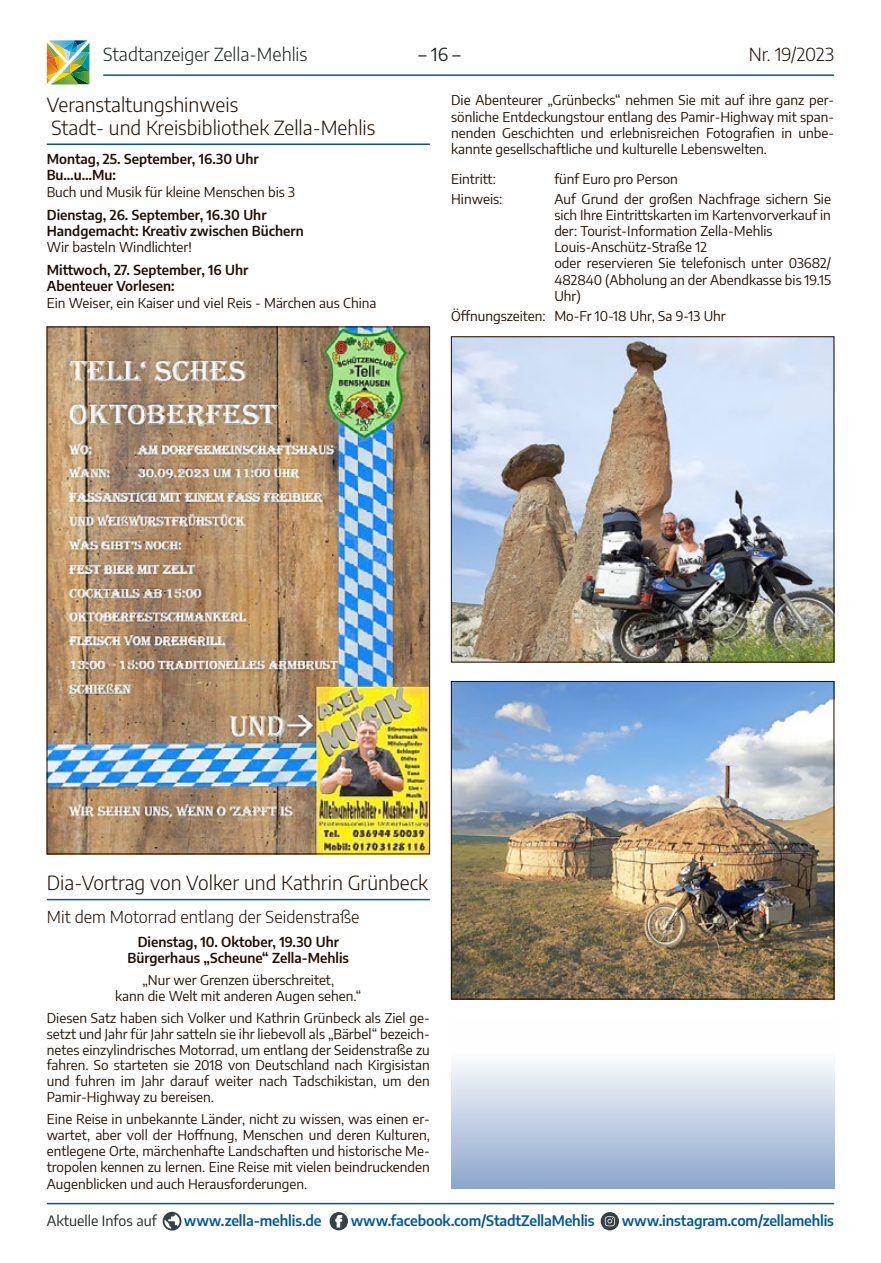
<style>
.page{position:relative;width:881px;height:1263px;background:#fff}
.page>*{position:absolute;margin:0;border:0;box-sizing:border-box;transform-origin:0 0}
.t1{font:300 19.5px/23.4px "Encode Sans";color:#200e00}
.t2{font:300 18px "Encode Sans";color:#1c2321}
.t3{font:300 18px "Encode Sans";letter-spacing:-.01em;color:#200e00}
.t4{font:18px "Encode Sans";color:#1c2321}
.t5{font:300 16.5px "Encode Sans";color:#200e00}
.t6{font:600 14.25px "Encode Sans";letter-spacing:-.01em;color:#00579d}
.t7{font:14.25px "Encode Sans";color:#1c2321}
.t8{font:13.5px/16.2px "Encode Sans";color:#200e00;text-align:justify}
.t9{font:600 13.5px/16.2px "Encode Sans";color:#200e00}
</style>
<div class="page">
<hr style="left:47px;top:1203px;width:786px;height:1px;background:#00579d">
<svg style="left:162px;top:1212px;width:19px;height:18px"></svg>
<svg style="left:329px;top:1212px;width:19px;height:18px"></svg>
<svg style="left:335px;top:1215px;width:7px;height:12px"></svg>
<svg style="left:600px;top:1212px;width:18px;height:18px"></svg>
<svg style="left:604px;top:1216px;width:10px;height:10px"></svg>
<img style="left:47px;top:40px;width:42px;height:44px">
<hr style="left:103px;top:74px;width:730px;height:2px;background:#00579d">
<img style="left:453px;top:338px;width:378px;height:322px">
<div style="left:451px;top:336px;width:382px;height:326px;border:1px solid #200e00"></div>
<img style="left:453px;top:683px;width:378px;height:314px">
<div style="left:451px;top:681px;width:382px;height:318px;border:1px solid #200e00"></div>
<div style="left:451px;top:1018px;width:382px;height:170px;background:linear-gradient(to bottom,#fff,#92a9ce)"></div>
<hr style="left:47px;top:143px;width:382px;height:2px;background:#00579d">
<hr style="left:47px;top:899px;width:382px;height:1px;background:#00579d">
<img style="left:49px;top:329px;width:378px;height:523px">
<h2 class="t2" style="left:103px;top:42px;width:206px">Stadtanzeiger Zella-Mehlis</h2>
<h2 class="t4" style="left:418px;top:42px;width:43px">– 16 –</h2>
<h2 class="t3" style="left:748px;top:42px;width:87px">Nr. 19/2023</h2>
<p class="t8" style="left:451px;top:92px;width:384px">Die Abenteurer „Grünbecks“ nehmen Sie mit auf ihre ganz per&shy;sönliche Entdeckungstour entlang des Pamir-Highway mit span&shy;nenden Geschichten und erlebnisreichen Fotografien in unbe&shy;kannte gesellschaftliche und kulturelle Lebenswelten.</p>
<p class="t8" style="left:451px;top:170px;width:46px">Eintritt:</p>
<p class="t8" style="left:554px;top:170px;width:125px">fünf Euro pro Person</p>
<p class="t8" style="left:451px;top:190px;width:53px">Hinweis:</p>
<p class="t8" style="left:554px;top:190px;width:278px;text-align:left">Auf Grund der großen Nachfrage sichern Sie sich Ihre Eintrittskarten im Kartenvorverkauf in der: Tourist-Information Zella-Mehlis Louis-Anschütz-Straße 12<br>oder reservieren Sie telefonisch unter 03682/ 482840 (Abholung an der Abendkasse bis 19.15<br>Uhr)</p>
<p class="t8" style="left:451px;top:307px;width:276px">Öffnungszeiten: Mo-Fr 10-18 Uhr, Sa 9-13 Uhr</p>
<h1 class="t1" style="left:47px;top:92px;width:330px">Veranstaltungshinweis<br>Stadt- und Kreisbibliothek Zella-Mehlis</h1>
<p class="t9" style="left:47px;top:150px;width:213px">Montag, 25. September, 16.30 Uhr<br>Bu…u…Mu:</p>
<p class="t8" style="left:47px;top:183px;width:249px">Buch und Musik für kleine Menschen bis 3</p>
<p class="t9" style="left:47px;top:206px;width:258px">Dienstag, 26. September, 16.30 Uhr<br>Handgemacht: Kreativ zwischen Büchern</p>
<p class="t8" style="left:47px;top:238px;width:146px">Wir basteln Windlichter!</p>
<p class="t9" style="left:47px;top:261px;width:203px">Mittwoch, 27. September, 16 Uhr<br>Abenteuer Vorlesen:</p>
<p class="t8" style="left:47px;top:294px;width:331px">Ein Weiser, ein Kaiser und viel Reis - Märchen aus China</p>
<h1 class="t1" style="left:47px;top:870px;width:382px">Dia-Vortrag von Volker und Kathrin Grünbeck</h1>
<p class="t5" style="left:47px;top:905px;width:314px">Mit dem Motorrad entlang der Seidenstraße</p>
<p class="t9" style="left:128px;top:933px;width:223px;line-height:15.6px;text-align:center">Dienstag, 10. Oktober, 19.30 Uhr<br>Bürgerhaus „Scheune“ Zella-Mehlis</p>
<p class="t8" style="left:115px;top:972px;width:248px;line-height:15.6px;text-align:center">„Nur wer Grenzen überschreitet,<br>kann die Welt mit anderen Augen sehen.“</p>
<p class="t8" style="left:47px;top:1010px;width:384px;line-height:15.6px">Diesen Satz haben sich Volker und Kathrin Grünbeck als Ziel ge&shy;setzt und Jahr für Jahr satteln sie ihr liebevoll als „Bärbel“ bezeich&shy;netes einzylindrisches Motorrad, um entlang der Seidenstraße zu fahren. So starteten sie 2018 von Deutschland nach Kirgisistan und fuhren im Jahr darauf weiter nach Tadschikistan, um den Pamir-Highway zu bereisen.</p>
<p class="t8" style="left:47px;top:1110px;width:384px">Eine Reise in unbekannte Länder, nicht zu wissen, was einen er&shy;wartet, aber voll der Hoffnung, Menschen und deren Kulturen, entlegene Orte, märchenhafte Landschaften und historische Me&shy;tropolen kennen zu lernen. Eine Reise mit vielen beindruckenden Augenblicken und auch Herausforderungen.</p>
<p class="t7" style="left:47px;top:1211px;width:111px">Aktuelle Infos auf</p>
<p class="t6" style="left:184px;top:1210px;width:139px">www.zella-mehlis.de</p>
<p class="t6" style="left:350px;top:1210px;width:245px">www.facebook.com/StadtZellaMehlis</p>
<p class="t6" style="left:621px;top:1210px;width:214px">www.instagram.com/zellamehlis</p>
</div>
